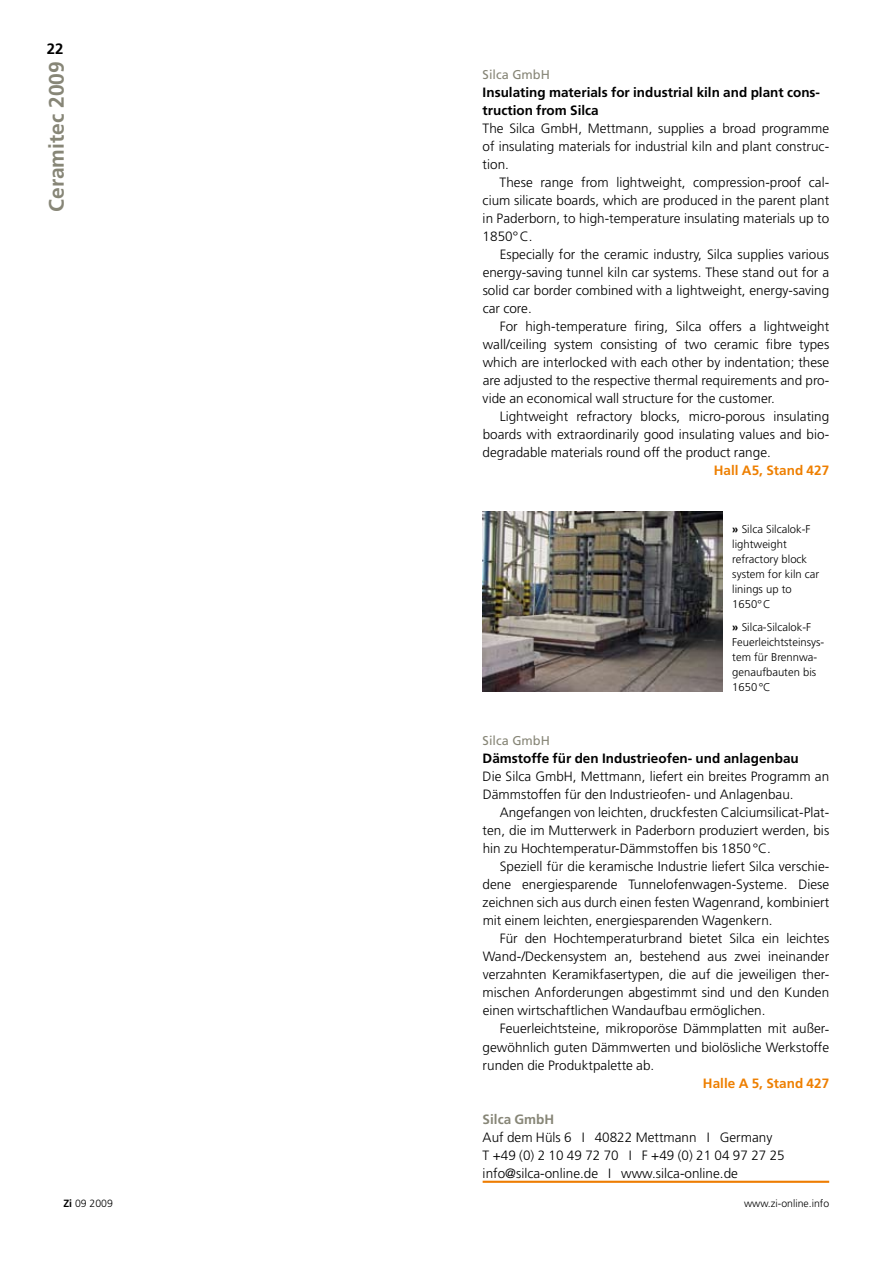
<style>
.page{position:relative;width:893px;height:1263px;background:#fff}
.page>*{position:absolute;margin:0;border:0;box-sizing:border-box;transform-origin:0 0}
.t1{font:700 21px "Frutiger LT Std";color:#878677}
.t2{font:700 15px "Frutiger LT Std";color:#000}
.t3{font:300 13.5px/18px "Frutiger LT Std";color:#000;text-align:justify}
.t4{font:700 13.5px/18px "Frutiger LT Std";color:#000}
.t5{font:700 13.5px "Frutiger LT Std";color:#ee7f00}
.t6{font:700 13.5px "Frutiger LT Std";color:#878677}
.t7{font:12.75px "Frutiger LT Std";color:#878677}
.t8{font:300 11.25px/15px "Frutiger LT Std";color:#000}
.t9{font:300 10.5px "Frutiger LT Std";color:#000}
.s1{font-weight:700}
</style>
<div class="page">
<img style="left:483px;top:511px;width:240px;height:180px">
<hr style="left:483px;top:1181px;width:346px;height:2px;background:#ee7d02">
<p class="t2" style="left:47px;top:40px;width:18px">22</p>
<h1 class="t1" style="left:44px;top:212px;width:152px;rotate:-90deg">Ceramitec 2009</h1>
<p class="t7" style="left:483px;top:67px;width:69px">Silca GmbH</p>
<p class="t4" style="left:483px;top:84px;width:339px">Insulating materials for industrial kiln and plant cons&shy;truction from Silca</p>
<p class="t3" style="left:483px;top:120px;width:348px">The Silca GmbH, Mettmann, supplies a broad programme of insulating materials for industrial kiln and plant construc&shy;tion.</p>
<p class="t3" style="left:483px;top:174px;width:348px;text-indent:17px">These range from lightweight, compression-proof cal&shy;cium silicate boards, which are produced in the parent plant in Paderborn, to high-temperature insulating materials up to 1850°C.</p>
<p class="t3" style="left:483px;top:246px;width:348px;text-indent:17px">Especially for the ceramic industry, Silca supplies various energy-saving tunnel kiln car systems. These stand out for a solid car border combined with a lightweight, energy-saving car core.</p>
<p class="t3" style="left:483px;top:318px;width:348px;text-indent:17px">For high-temperature firing, Silca offers a lightweight wall/ceiling system consisting of two ceramic fibre types which are interlocked with each other by indentation; these are adjusted to the respective thermal requirements and pro&shy;vide an economical wall structure for the customer.</p>
<p class="t3" style="left:483px;top:408px;width:348px;text-indent:17px">Lightweight refractory blocks, micro-porous insulating boards with extraordinarily good insulating values and bio&shy;degradable materials round off the product range.</p>
<p class="t5" style="left:714px;top:463px;width:117px">Hall A5, Stand 427</p>
<p class="t8" style="left:732px;top:521px;width:89px"><span class="s1">»</span> Silca Silcalok-F lightweight refractory block system for kiln car linings up to<br>1650°C</p>
<p class="t8" style="left:732px;top:620px;width:94px"><span class="s1">»</span> Silca-Silcalok-F<br>Feuerleichtsteinsys&shy;tem für Brennwa&shy;genaufbauten bis<br>1650°C</p>
<p class="t7" style="left:483px;top:733px;width:69px">Silca GmbH</p>
<p class="t4" style="left:483px;top:750px;width:318px">Dämstoffe für den Industrieofen- und anlagenbau</p>
<p class="t3" style="left:483px;top:768px;width:348px">Die Silca GmbH, Mettmann, liefert ein breites Programm an<br>Dämmstoffen für den Industrieofen- und Anlagenbau.</p>
<p class="t3" style="left:483px;top:804px;width:348px;text-indent:17px">Angefangen von leichten, druckfesten Calciumsilicat-Plat&shy;ten, die im Mutterwerk in Paderborn produziert werden, bis hin zu Hochtemperatur-Dämmstoffen bis 1850°C.</p>
<p class="t3" style="left:483px;top:858px;width:348px;text-indent:17px">Speziell für die keramische Industrie liefert Silca verschie&shy;dene energiesparende Tunnel-ofenwagen-Systeme. Diese zeichnen sich aus durch einen festen Wagenrand, kombiniert mit einem leichten, energiesparenden Wagenkern.</p>
<p class="t3" style="left:483px;top:930px;width:348px;text-indent:17px">Für den Hochtemperaturbrand bietet Silca ein leichtes Wand-/Deckensystem an, bestehend aus zwei ineinander verzahnten Keramikfasertypen, die auf die jeweiligen ther&shy;mischen Anforderungen abgestimmt sind und den Kunden einen wirtschaftlichen Wandaufbau ermög- lichen.</p>
<p class="t3" style="left:483px;top:1020px;width:348px;text-indent:17px">Feuerleichtsteine, mikroporöse Dämmplatten mit außer&shy;gewöhnlich guten Dämmwerten und biolösliche Werkstoffe runden die Produktpalette ab.</p>
<p class="t5" style="left:703px;top:1075px;width:128px">Halle A 5, Stand 427</p>
<p class="t6" style="left:483px;top:1111px;width:73px">Silca GmbH</p>
<p class="t3" style="left:483px;top:1128px;width:304px;text-align:left">Auf dem Hüls 6 I 40822 Mettmann I Germany<br>T +49 (0) 2 10 49 72 70 I F +49 (0) 21 04 97 27 25 info@silca-online.de I www.silca-online.de</p>
<p class="t9" style="left:63px;top:1197px;width:51px"><span class="s1">Zi</span> 09 2009</p>
<p class="t9" style="left:744px;top:1197px;width:87px">www.zi-online.info</p>
</div>
